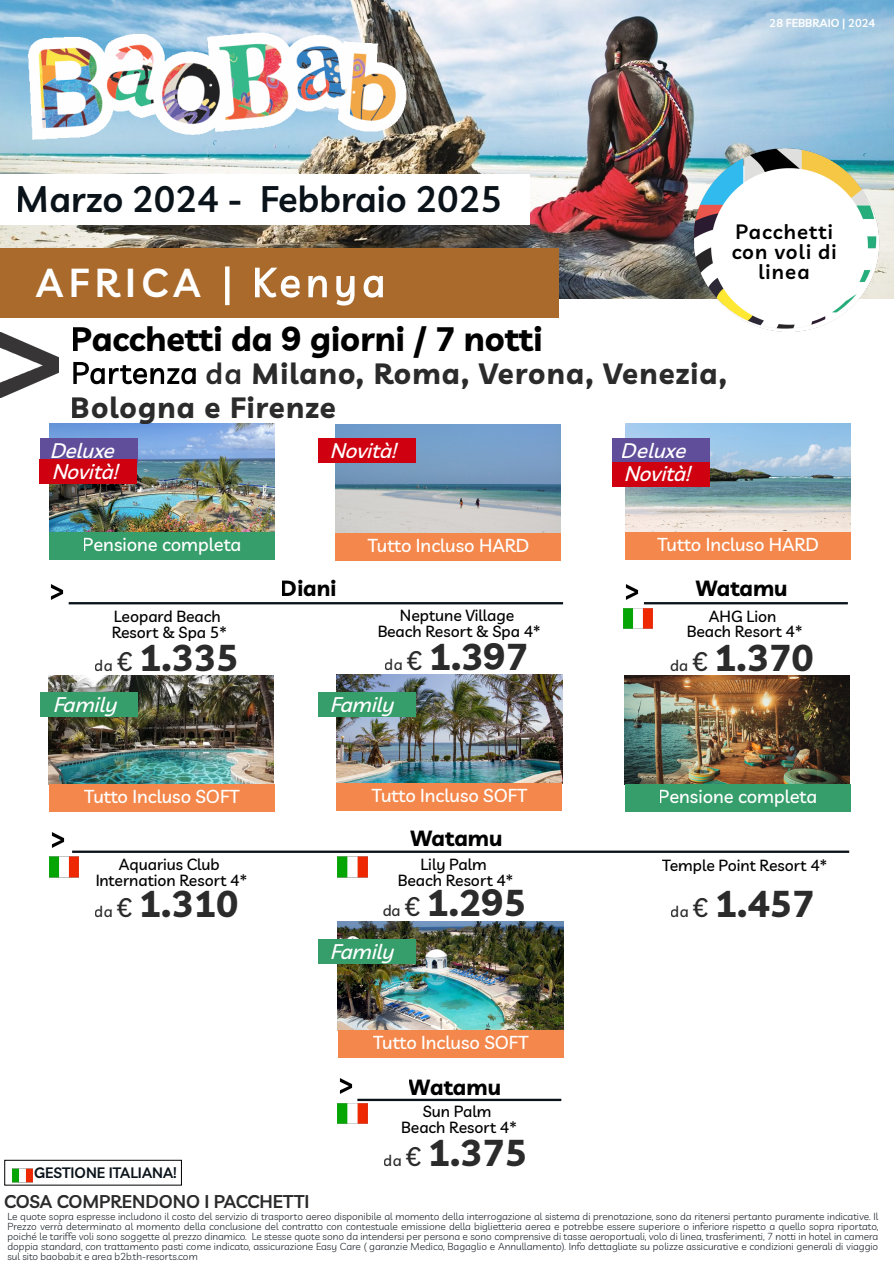
<style>
.page{position:relative;width:894px;height:1263px;background:#fff}
.page>*{position:absolute;margin:0;border:0;box-sizing:border-box;transform-origin:0 0}
.t1{font:600 39.45px "Livvic";letter-spacing:.145em;color:#fff}
.t2{font:700 37.2px "Livvic";color:#2b2b2b}
.t3{font:600 36px "Livvic";color:#0a131a}
.t4{font:700 33.75px "Livvic";color:#000}
.t5{font:700 29.25px/33.8px "Livvic";letter-spacing:.04em;color:#2b2b2b}
.t6{font:700 21.9px "Livvic";color:#000}
.t7{font:italic 500 20.7px "Livvic";color:#fff}
.t8{font:italic 500 20.55px "Livvic";color:#fff}
.t9{font:600 20.25px/20.2px "Livvic";letter-spacing:.055em;color:#000;text-align:center}
.t10{font:500 18.3px "Livvic";color:#fff}
.t11{font:600 18px "Livvic";color:#2b2b2b}
.t12{font:500 15.75px/15.8px "Livvic";color:#000;text-align:center}
.t13{font:600 14.7px "Livvic";color:#0a131a}
.t14{font:600 11.25px "Livvic";color:#fff}
.t15{font:300 10.2px/10.2px "Livvic";color:#0a131a;text-align:justify}
.s1{font-weight:400;color:rgb(0 0 0/0)}
.s2{font-weight:600}
.s3{font-weight:500;font-size:15.3px}
.s4{font-weight:500;font-size:26.25px}
</style>
<div class="page">
<img style="left:49px;top:675px;width:225px;height:109px">
<hr style="left:73px;top:851px;width:775px;height:2px;background:#0a131a">
<img style="left:51px;top:832px;width:14px;height:16px">
<div style="left:49px;top:785px;width:225px;height:27px;background:#f4874b"></div>
<div style="left:40px;top:692px;width:98px;height:25px;background:#369e6a"></div>
<img style="left:337px;top:674px;width:225px;height:109px">
<div style="left:337px;top:784px;width:225px;height:27px;background:#f4874b"></div>
<img style="left:625px;top:423px;width:225px;height:110px">
<img style="left:625px;top:675px;width:225px;height:109px">
<img style="left:49px;top:423px;width:225px;height:110px">
<hr style="left:645px;top:602px;width:202px;height:2px;background:#0a131a">
<img style="left:625px;top:584px;width:14px;height:16px">
<div style="left:49px;top:533px;width:225px;height:27px;background:#369e6a"></div>
<div style="left:625px;top:785px;width:225px;height:27px;background:#369e6a"></div>
<div style="left:625px;top:533px;width:226px;height:27px;background:#f4874b"></div>
<img style="left:338px;top:921px;width:225px;height:109px">
<hr style="left:359px;top:1099px;width:201px;height:2px;background:#0a131a">
<img style="left:339px;top:1078px;width:14px;height:16px">
<div style="left:338px;top:1030px;width:225px;height:27px;background:#f4874b"></div>
<img style="left:335px;top:424px;width:225px;height:110px">
<img style="left:50px;top:584px;width:14px;height:16px">
<hr style="left:70px;top:602px;width:492px;height:2px;background:#0a131a">
<div style="left:336px;top:534px;width:225px;height:27px;background:#f4874b"></div>
<div style="left:318px;top:438px;width:97px;height:25px;background:#cf000f"></div>
<img style="left:0;top:0;width:894px;height:298px">
<div style="left:0;top:248px;width:559px;height:70px;background:#a96a2c"></div>
<img style="left:28px;top:33px;width:379px;height:107px">
<img style="left:1px;top:332px;width:57px;height:65px">
<img style="left:658px;top:111px;width:236px;height:221px">
<div style="left:1px;top:175px;width:529px;height:50px;background:#fff"></div>
<svg style="left:225px;top:266px;width:158px;height:40px"></svg>
<svg style="left:73px;top:362px;width:123px;height:22px"></svg>
<div style="left:318px;top:939px;width:97px;height:25px;background:#369e6a"></div>
<div style="left:612px;top:438px;width:98px;height:25px;background:#614e9b"></div>
<div style="left:318px;top:692px;width:97px;height:25px;background:#369e6a"></div>
<div style="left:612px;top:462px;width:97px;height:24px;background:#cf000f"></div>
<div style="left:40px;top:438px;width:98px;height:25px;background:#614e9b"></div>
<img style="left:338px;top:857px;width:29px;height:20px">
<img style="left:49px;top:857px;width:30px;height:20px">
<img style="left:338px;top:1103px;width:29px;height:21px">
<img style="left:624px;top:608px;width:29px;height:20px">
<div style="left:4px;top:1160px;width:178px;height:25px;border:1px solid #000"></div>
<img style="left:12px;top:1168px;width:21px;height:14px">
<div style="left:39px;top:459px;width:98px;height:25px;background:#cf000f"></div>
<h3 class="t3" style="left:16px;top:176px;width:488px">Marzo 2024 - Febbraio 2025</h3>
<h1 class="t1" style="left:36px;top:259px;width:350px">AFRICA <span class="s1">| Kenya</span></h1>
<h3 class="t4" style="left:71px;top:318px;width:473px">Pacchetti da 9 giorni / 7 notti</h3>
<p class="t14" style="left:770px;top:16px;width:107px">28 FEBBRAIO | 2024</p>
<h3 class="t9" style="left:731px;top:221px;width:107px">Pacchetti con voli di linea</h3>
<h3 class="t5" style="left:71px;top:356px;width:657px"><span class="s1">Partenza</span> <span class="s2">da</span> Milano, Roma, Verona, Venezia,<br>Bologna e Firenze</h3>
<h3 class="t8" style="left:49px;top:438px;width:72px">Deluxe</h3>
<h3 class="t7" style="left:329px;top:437px;width:74px">Novità!</h3>
<h3 class="t7" style="left:51px;top:459px;width:74px">Novità!</h3>
<h3 class="t10" style="left:83px;top:533px;width:160px">Pensione completa</h3>
<h3 class="t10" style="left:368px;top:534px;width:163px">Tutto Incluso HARD</h3>
<h3 class="t6" style="left:281px;top:575px;width:57px">Diani</h3>
<h3 class="t12" style="left:112px;top:608px;width:117px;text-align:left">Leopard Beach<br>Resort &amp; Spa 5*</h3>
<h2 class="t2" style="left:95px;top:634px;width:145px"><span class="s3">da</span> <span class="s4">€</span> 1.335</h2>
<h3 class="t12" style="left:377px;top:607px;width:165px">Neptune Village<br>Beach Resort &amp; Spa 4*</h3>
<h2 class="t2" style="left:385px;top:633px;width:145px"><span class="s3">da</span> <span class="s4">€</span> 1.397</h2>
<h3 class="t7" style="left:52px;top:692px;width:72px">Family</h3>
<h3 class="t7" style="left:329px;top:692px;width:72px">Family</h3>
<h3 class="t10" style="left:84px;top:785px;width:157px">Tutto Incluso SOFT</h3>
<h3 class="t10" style="left:372px;top:784px;width:157px">Tutto Incluso SOFT</h3>
<h3 class="t6" style="left:410px;top:825px;width:94px">Watamu</h3>
<h3 class="t12" style="left:95px;top:857px;width:153px">Aquarius Club<br>Internation Resort 4*</h3>
<h3 class="t12" style="left:398px;top:857px;width:117px">Lily Palm<br>Beach Resort 4*</h3>
<h2 class="t2" style="left:95px;top:881px;width:145px"><span class="s3">da</span> <span class="s4">€</span> 1.310</h2>
<h2 class="t2" style="left:382px;top:880px;width:145px"><span class="s3">da</span> <span class="s4">€</span> 1.295</h2>
<h3 class="t7" style="left:329px;top:938px;width:72px">Family</h3>
<h3 class="t10" style="left:373px;top:1031px;width:157px">Tutto Incluso SOFT</h3>
<h3 class="t6" style="left:409px;top:1074px;width:94px">Watamu</h3>
<h3 class="t12" style="left:401px;top:1103px;width:117px">Sun Palm<br>Beach Resort 4*</h3>
<h3 class="t13" style="left:34px;top:1164px;width:144px">GESTIONE ITALIANA!</h3>
<h2 class="t2" style="left:384px;top:1129px;width:145px"><span class="s3">da</span> <span class="s4">€</span> 1.375</h2>
<h3 class="t11" style="left:4px;top:1191px;width:307px">COSA COMPRENDONO I PACCHETTI</h3>
<h3 class="t8" style="left:621px;top:438px;width:72px">Deluxe</h3>
<h3 class="t7" style="left:623px;top:461px;width:74px">Novità!</h3>
<h3 class="t10" style="left:657px;top:533px;width:163px">Tutto Incluso HARD</h3>
<h3 class="t6" style="left:695px;top:575px;width:94px">Watamu</h3>
<h3 class="t12" style="left:687px;top:608px;width:117px">AHG Lion<br>Beach Resort 4*</h3>
<h2 class="t2" style="left:670px;top:634px;width:145px"><span class="s3">da</span> <span class="s4">€</span> 1.370</h2>
<h3 class="t10" style="left:659px;top:785px;width:160px">Pensione completa</h3>
<h3 class="t12" style="left:662px;top:857px;width:167px">Temple Point Resort 4*</h3>
<h2 class="t2" style="left:671px;top:881px;width:145px"><span class="s3">da</span> <span class="s4">€</span> 1.457</h2>
<p class="t15" style="left:7px;top:1210px;width:872px">Le quote sopra espresse includono il costo del servizio di trasporto aereo disponibile al momento della interrogazione al sistema di prenotazione, sono da ritenersi pertanto puramente indicative. Il Prezzo verrà determinato al momento della conclusione del contratto con contestuale emissione della biglietteria aerea e potrebbe essere superiore o inferiore rispetto a quello sopra riportato, poiché le tari</p>
<p class="t15" style="left:7px;top:1231px;width:872px;text-indent:64px">e voli sono soggette al prezzo dinamico. Le stesse quote sono da intendersi per persona e sono comprensive di tasse aeroportuali, volo di linea, trasferimenti, 7 notti in hotel in camera doppia standard, con trattamento pasti come indicato, assicurazione Easy Care ( garanzie Medico, Bagaglio e Annullamento). Info dettagliate su polizze assicurative e condizioni generali di viaggio sul sito baobab.it e area b2b.th-resorts.com</p>
</div>
